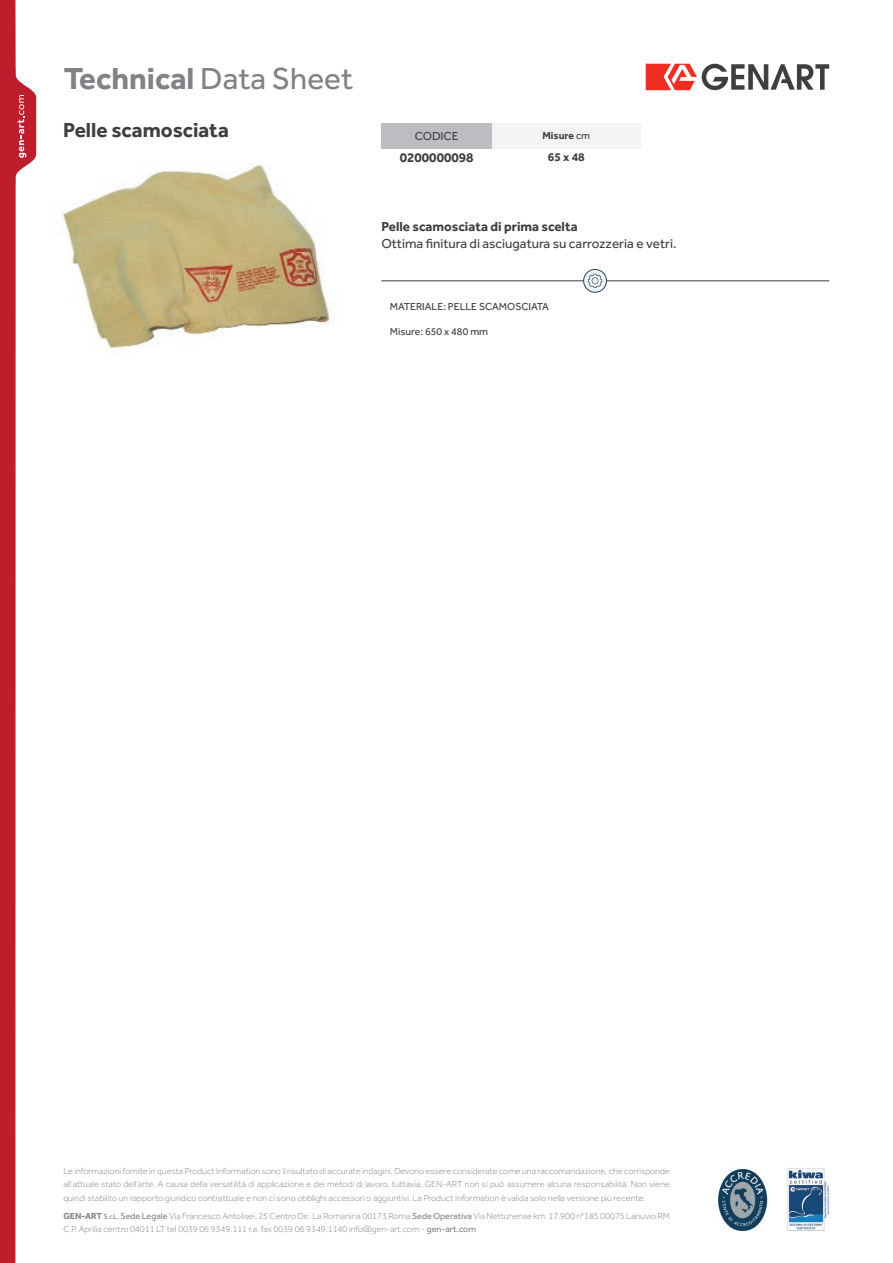
<style>
.page{position:relative;width:893px;height:1263px;background:#fff}
.page>*{position:absolute;margin:0;border:0;box-sizing:border-box;transform-origin:0 0}
.t1{font:700 31.5px "Effra";color:#808285}
.t2{font:700 21px "Effra";color:#3e3e3f}
.t3{font:13.5px "Effra";color:#3e3e3f}
.t4{font:700 13.5px "Effra";color:#3e3e3f}
.t5{font:12px "Effra";color:#3e3e3f}
.t6{font:700 12px "Effra";color:#3e3e3f}
.t7{font:10.5px "Effra";color:#3e3e3f}
.t8{font:700 10.5px "Effra";color:#3e3e3f}
.t9{font:300 9px/13.5px "Effra";color:#808285;text-align:justify}
.s1{font-weight:400}
.s2{font-weight:700}
.s3{font-weight:400;font-size:7.5px}
</style>
<div class="page">
<img style="left:718px;top:1168px;width:112px;height:63px">
<svg style="left:646px;top:64px;width:183px;height:26px"></svg>
<svg style="left:0;top:0;width:36px;height:1263px"></svg>
<img style="left:62px;top:164px;width:272px;height:190px">
<div style="left:381px;top:123px;width:111px;height:26px;background:#bcbdc0"></div>
<div style="left:492px;top:123px;width:149px;height:26px;background:#f2f3f4"></div>
<hr style="left:381px;top:280px;width:448px;height:1px;background:#3e3e3f">
<svg style="left:584px;top:269px;width:22px;height:23px"></svg>
<div style="left:583px;top:269px;width:24px;height:24px;border:1px solid #3e3e3f;border-radius:50%"></div>
<div style="left:589px;top:276px;width:13px;height:13px;background:#eff9fd;border-radius:50%"></div>
<svg style="left:588px;top:274px;width:14px;height:14px"></svg>
<h1 class="t1" style="left:64px;top:60px;width:291px">Technical <span class="s1">Data Sheet</span></h1>
<h2 class="t2" style="left:63px;top:117px;width:167px">Pelle scamosciata</h2>
<h3 class="t5" style="left:415px;top:129px;width:45px">Codice</h3>
<p class="t8" style="left:542px;top:130px;width:49px">Misure <span class="s1">cm</span></p>
<h3 class="t4" style="left:400px;top:149px;width:75px">0200000098</h3>
<h3 class="t6" style="left:548px;top:150px;width:38px">65 x 48</h3>
<h3 class="t4" style="left:381px;top:219px;width:198px">Pelle scamosciata di prima scelta</h3>
<h3 class="t3" style="left:381px;top:235px;width:297px">Ottima finitura di asciugatura su carrozzeria e vetri.</h3>
<p class="t7" style="left:390px;top:300px;width:160px">materiale: pelle scamosciata</p>
<p class="t7" style="left:390px;top:326px;width:100px">Misure: 650 x 480 mm</p>
<p class="t9" style="left:63px;top:1164px;width:608px">Le informazioni fornite in questa Product Information sono il risultato di accurate indagini. Devono essere considerate come una raccomandazione, che corrisponde all‘attuale stato dell‘arte. A causa della versatilità di applicazione e dei metodi di lavoro, tuttavia, GEN-ART non si può assumere alcuna responsabilità. Non viene quindi stabilito un rapporto giuridico contrattuale e non ci sono obblighi accessori o aggiuntivi. La Product Information è valida solo nella versione più recente.</p>
<p class="t9" style="left:63px;top:1209px;width:608px"><span class="s2">GEN-ART</span> <span class="s3">S.r.L.</span> <span class="s1">Sede Legale</span> Via Francesco Antolisei, 25 Centro Dir. La Romanina 00173 Roma <span class="s1">Sede Operativa</span> Via Nettunense km. 17.900 n°185 00075 Lanuvio RM<br>C.P. Aprilia centro 04011 LT tel 0039 06 9349.111 r.a. fax 0039 06 9349.1140 info@gen-art.com - <span class="s1">gen-art.com</span></p>
</div>
